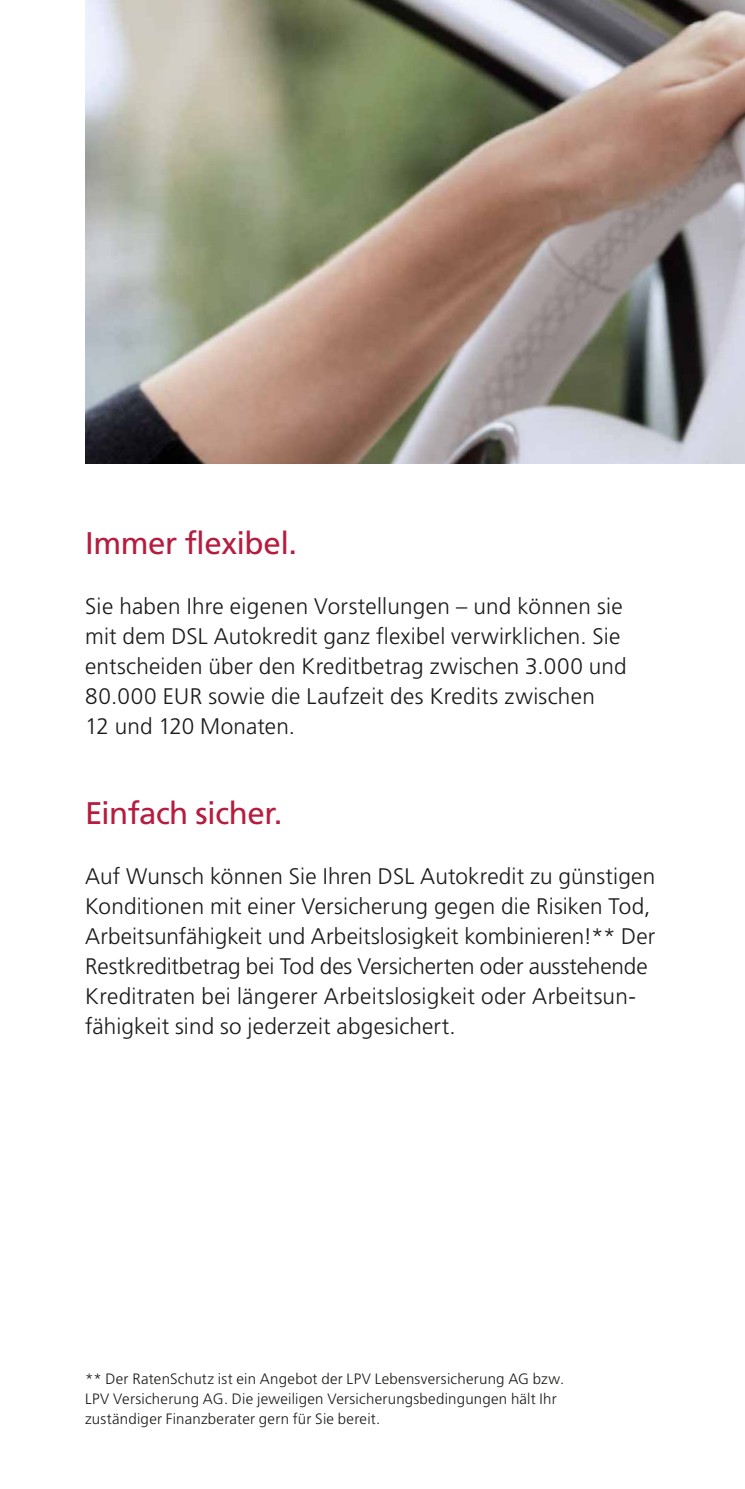
<style>
.page{position:relative;width:745px;height:1489px;background:#fff}
.page>*{position:absolute;margin:0;border:0;box-sizing:border-box;transform-origin:0 0}
.t1{font:31.25px "Frutiger LT Std";letter-spacing:-.015em;color:#b61c3e}
.t2{font:300 22.5px/30px "Frutiger LT Std";letter-spacing:.01em;color:#1a1a18}
.t3{font:300 15px/20px "Frutiger LT Std";letter-spacing:.015em;color:#1a1a18}
</style>
<div class="page">
<img style="left:85px;top:0;width:659px;height:464px">
<h1 class="t1" style="left:85px;top:524px;width:213px">Immer flexibel.</h1>
<p class="t2" style="left:85px;top:591px;width:542px">Sie haben Ihre eigenen Vorstellungen – und können sie mit dem DSL Autokredit ganz flexibel verwirklichen. Sie entscheiden über den Kreditbetrag zwischen 3.000 und 80.000 EUR sowie die Laufzeit des Kredits zwischen<br>12 und 120 Monaten.</p>
<h1 class="t1" style="left:85px;top:794px;width:199px">Einfach sicher.</h1>
<p class="t2" style="left:85px;top:861px;width:571px">Auf Wunsch können Sie Ihren DSL Autokredit zu günstigen Konditionen mit einer Versicherung gegen die Risiken Tod, Arbeitsunfähigkeit und Arbeitslosigkeit kombinieren!** Der Restkreditbetrag bei Tod des Versicherten oder ausstehende Kreditraten bei längerer Arbeitslosigkeit oder Arbeitsun&shy;fähigkeit sind so jederzeit abgesichert.</p>
<p class="t3" style="left:85px;top:1369px;width:480px">** Der RatenSchutz ist ein Angebot der LPV Lebensversicherung AG bzw.<br>LPV Versicherung AG. Die jeweiligen Versicherungsbedingungen hält Ihr zuständiger Finanzberater gern für Sie bereit.</p>
</div>
